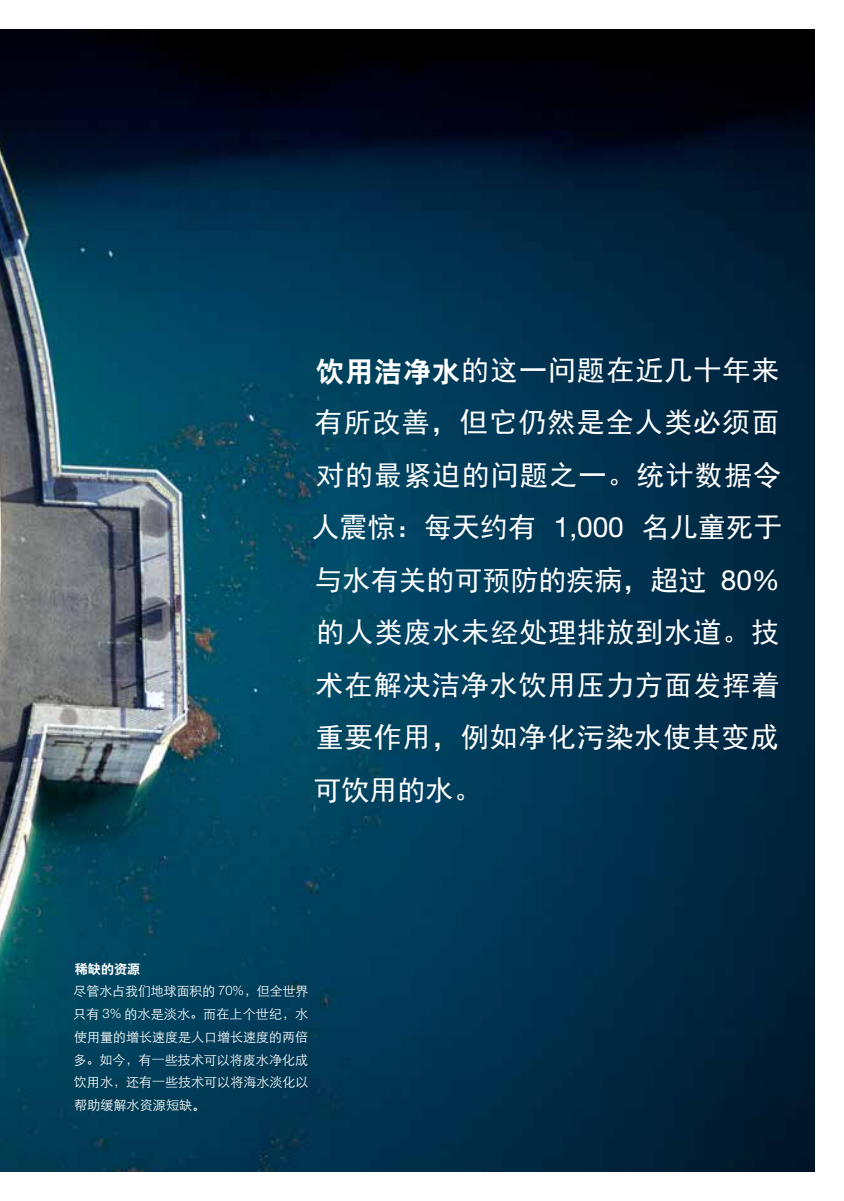
<style>
.page{position:relative;width:844px;height:1201px;background:#fff}
.page>*{position:absolute;margin:0;border:0;box-sizing:border-box;transform-origin:0 0}
.t1{font:28px/52.5px "Sim Hei";letter-spacing:.035em;color:#fff}
.t2{font:13.12px/22.8px "ST Xihei";color:#fff;text-align:justify}
.t3{font:13.12px "H Yb 2 gj";color:#fff}
.s1{font-family:"H Yb 2 gj"}
.s2{font-family:"Helvetica Neue LT Pro"}
.s3{font-family:"Helvetica Neue LT Pro";font-weight:300}
</style>
<div class="page">
<img style="left:0;top:30px;width:814px;height:1141px">
<p class="t1" style="left:311px;top:344px;width:472px"><span class="s1">饮用洁净水</span>的这一问题在近几十年来有所改善，但它仍然是全人类必须面对的最紧迫的问题之一。统计数据令人震惊：每天约有 <span class="s2">1,000</span> 名儿童死于与水有关的可预防的疾病，超过 <span class="s2">80%</span>的人类废水未经处理排放到水道。技术在解决洁净水饮用压力方面发挥着重要作用，例如净化污染水使其变成可饮用的水。</p>
<p class="t3" style="left:75px;top:962px;width:67px">稀缺的资源</p>
<p class="t2" style="left:73px;top:979px;width:237px">尽管水占我们地球面积的 <span class="s3">70%</span>，但全世界只有 <span class="s3">3%</span> 的水是淡水。而在上个世纪，水使用量的增长速度是人口增长速度的两倍多。如今，有一些技术可以将废水净化成饮用水，还有一些技术可以将海水淡化以帮助缓解水资源短缺<span class="s1">。</span></p>
</div>
